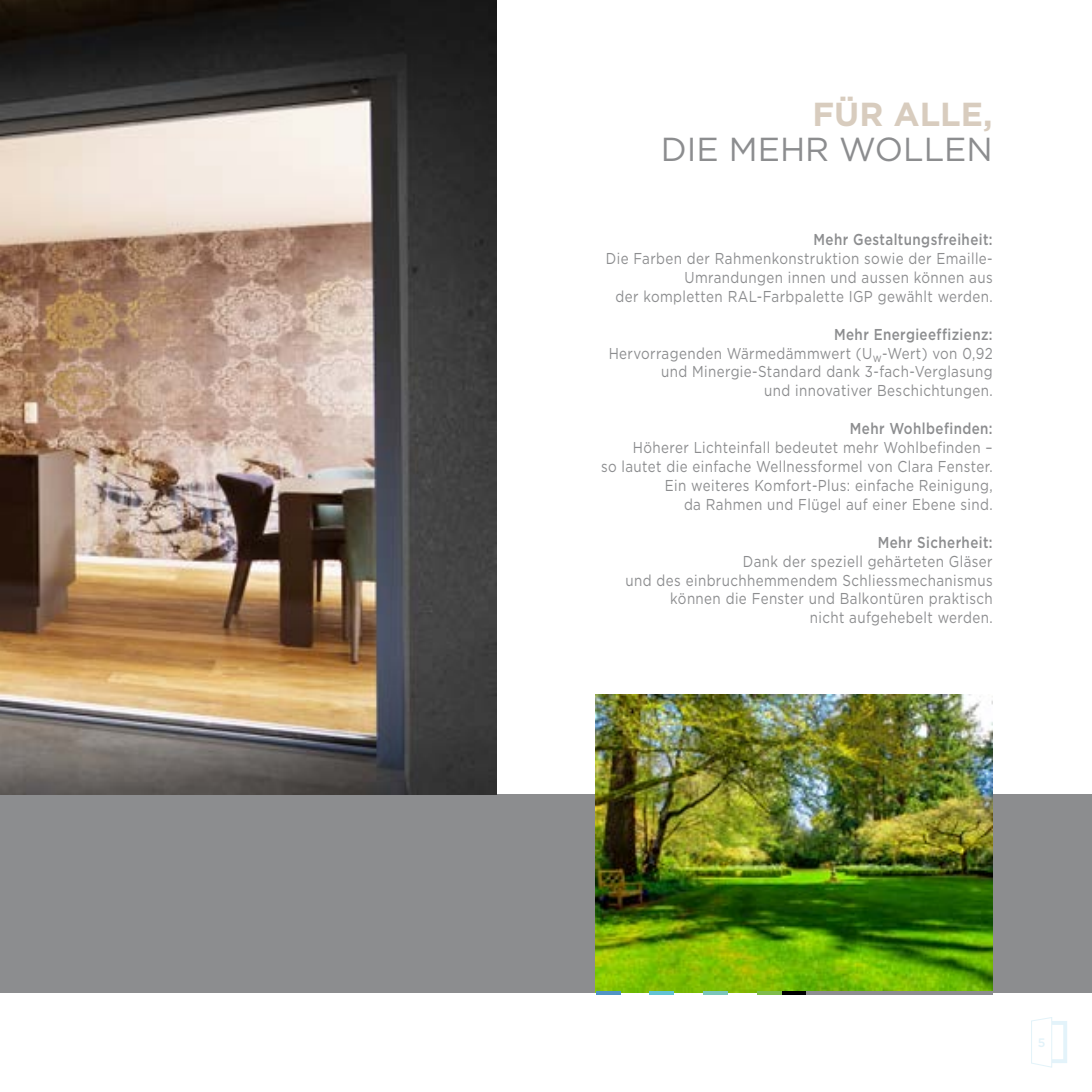
<style>
.page{position:relative;width:1092px;height:1092px;background:#fff}
.page>*{position:absolute;margin:0;border:0;box-sizing:border-box;transform-origin:0 0}
.t1{font:33.25px "Gotham";color:#8c8d8f}
.t2{font:700 33.25px "Gotham";color:#d8ccbe}
.t3{font:15.75px/18.9px "Gotham";letter-spacing:.03em;color:#8c8d8f;text-align:right;scale:.85 1}
.t4{font:500 15.75px "Gotham";letter-spacing:.03em;color:#8c8d8f;scale:.85 1}
.t5{font:500 12.25px "Gotham";color:#c5e6f4}
.s1{font-weight:500}
</style>
<div class="page">
<div style="left:0;top:794px;width:1091px;height:198px;background:#8c8d8f"></div>
<img style="left:595px;top:694px;width:397px;height:298px">
<img style="left:0;top:0;width:496px;height:794px">
<svg style="left:1031px;top:1017px;width:36px;height:51px"></svg>
<svg style="left:781px;top:990px;width:24px;height:4px"></svg>
<svg style="left:595px;top:990px;width:25px;height:4px"></svg>
<svg style="left:649px;top:990px;width:25px;height:4px"></svg>
<svg style="left:703px;top:990px;width:25px;height:4px"></svg>
<svg style="left:756px;top:990px;width:25px;height:4px"></svg>
<svg style="left:805px;top:990px;width:187px;height:4px"></svg>
<h1 class="t2" style="left:812px;top:92px;width:182px">FÜR ALLE,</h1>
<h1 class="t1" style="left:660px;top:128px;width:333px">DIE MEHR WOLLEN</h1>
<p class="t4" style="left:813px;top:229px;width:212px">Mehr Gestaltungsfreiheit:</p>
<p class="t3" style="left:606px;top:248px;width:456px">Die Farben der Rahmenkonstruktion sowie der Emaille-<br>Umrandungen innen und aussen können aus<br>der kompletten RAL-Farbpalette IGP gewählt werden.</p>
<p class="t3" style="left:608px;top:324px;width:453px"><span class="s1">Mehr Energieeffizienz:<br></span>Hervorragenden Wärmedämmwert (U<sub>w</sub>-Wert) von 0,92 und Minergie-Standard dank 3-fach-Verglasung<br>und innovativer Beschichtungen.</p>
<p class="t4" style="left:849px;top:418px;width:169px">Mehr Wohlbefinden:</p>
<p class="t3" style="left:601px;top:437px;width:462px">Höherer Lichteinfall bedeutet mehr Wohlbefinden –<br>so lautet die einfache Wellnessformel von Clara Fenster.<br>Ein weiteres Komfort-Plus: einfache Reinigung,<br>da Rahmen und Flügel auf einer Ebene sind.</p>
<p class="t4" style="left:877px;top:531px;width:137px">Mehr Sicherheit:</p>
<p class="t3" style="left:625px;top:551px;width:433px">Dank der speziell gehärteten Gläser<br>und des einbruchhemmendem Schliessmechanismus können die Fenster und Balkontüren praktisch<br>nicht aufgehebelt werden.</p>
<p class="t5" style="left:1037px;top:1034px;width:9px">5</p>
</div>
